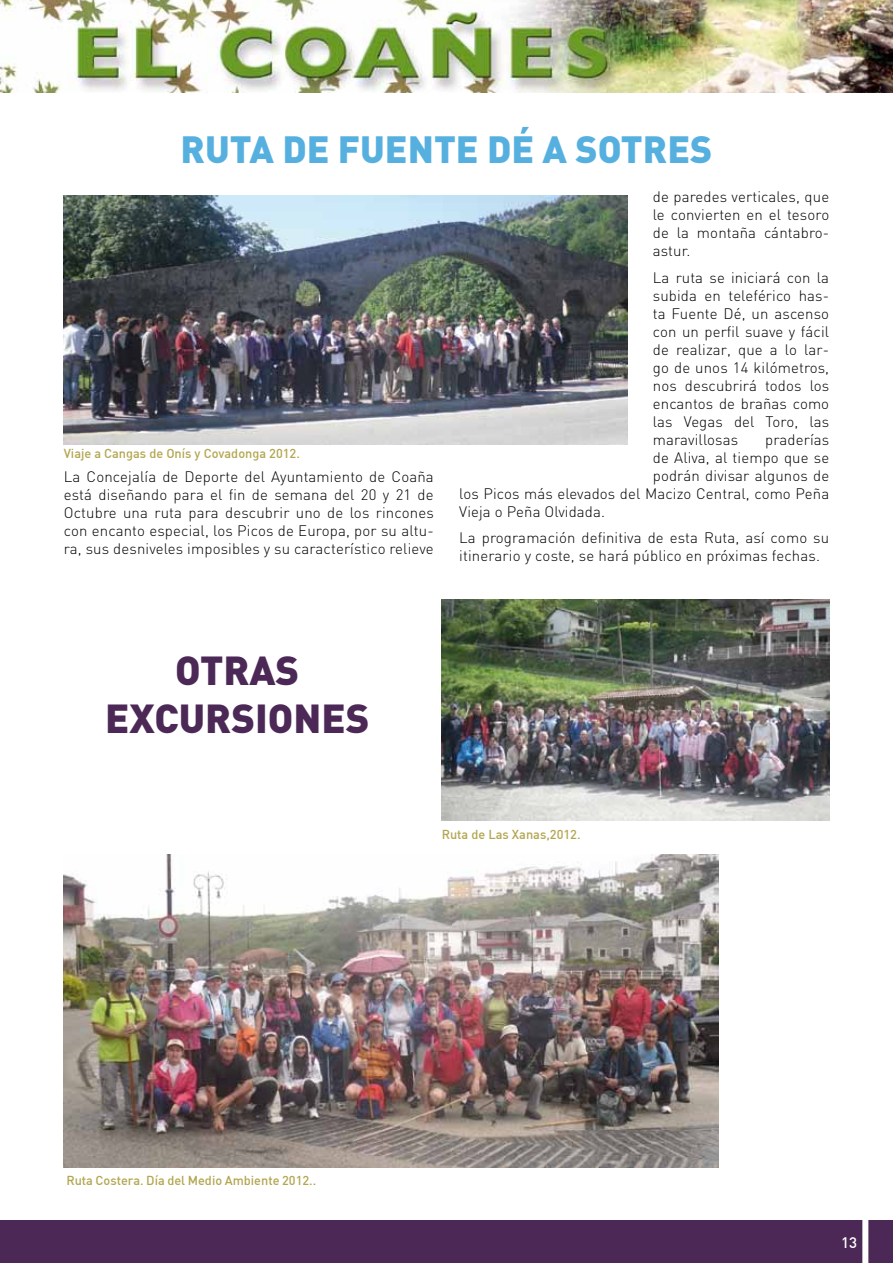
<style>
.page{position:relative;width:893px;height:1263px;background:#fff}
.page>*{position:absolute;margin:0;border:0;box-sizing:border-box;transform-origin:0 0}
.t1{font:900 40.05px/48px "DIN";color:#4b2856;text-align:center}
.t2{font:900 37.5px "DIN";color:#56b0df}
.t3{font:300 15px/18px "DIN";letter-spacing:.01em;color:#000;text-align:justify}
.t4{font:500 15px "DIN";color:#fff}
.t5{font:500 12.75px "DIN";color:#b3a650}
</style>
<div class="page">
<img style="left:0;top:0;width:893px;height:92px">
<div style="left:0;top:1220px;width:893px;height:43px;background:#4b2856"></div>
<div style="left:862px;top:1205px;width:6px;height:58px;background:#fff"></div>
<img style="left:64px;top:196px;width:563px;height:248px">
<img style="left:442px;top:599px;width:387px;height:221px">
<img style="left:64px;top:855px;width:654px;height:312px">
<h2 class="t2" style="left:181px;top:124px;width:533px">RUTA DE FUENTE DÉ A SOTRES</h2>
<p class="t5" style="left:64px;top:446px;width:238px">Viaje a Cangas de Onís y Covadonga 2012.</p>
<p class="t3" style="left:64px;top:468px;width:371px">La Concejalía de Deporte del Ayuntamiento de Coaña está diseñando para el fin de semana del 20 y 21 de Octubre una ruta para descubrir uno de los rincones con encanto especial, los Picos de Europa, por su altu&shy;ra, sus desniveles imposibles y su característico relieve</p>
<p class="t3" style="left:653px;top:188px;width:178px">de paredes verticales, que le convierten en el tesoro de la montaña cántabro&shy;astur.</p>
<p class="t3" style="left:653px;top:268px;width:178px">La ruta se iniciará con la subida en teleférico has&shy;ta Fuente Dé, un ascenso con un perfil suave y fácil de realizar, que a lo lar&shy;go de unos 14 kilómetros, nos descubrirá todos los encantos de brañas como las Vegas del Toro, las maravillosas</p>
<p class="t3" style="left:765px;top:430px;width:65px">praderías</p>
<p class="t3" style="left:653px;top:448px;width:178px">de Aliva, al tiempo que se</p>
<p class="t3" style="left:653px;top:466px;width:178px">podrán divisar algunos de</p>
<p class="t3" style="left:459px;top:484px;width:371px">los Picos más elevados del Macizo Central, como Peña</p>
<p class="t3" style="left:459px;top:502px;width:147px">Vieja o Peña Olvidada.</p>
<p class="t3" style="left:459px;top:529px;width:371px">La programación definitiva de esta Ruta, así como su itinerario y coste, se hará público en próximas fechas.</p>
<h1 class="t1" style="left:105px;top:644px;width:266px">OTRAS<br>EXCURSIONES</h1>
<p class="t5" style="left:442px;top:826px;width:140px">Ruta de Las Xanas,2012.</p>
<p class="t5" style="left:66px;top:1172px;width:252px">Ruta Costera. Día del Medio Ambiente 2012..</p>
<p class="t4" style="left:841px;top:1232px;width:17px">13</p>
</div>
